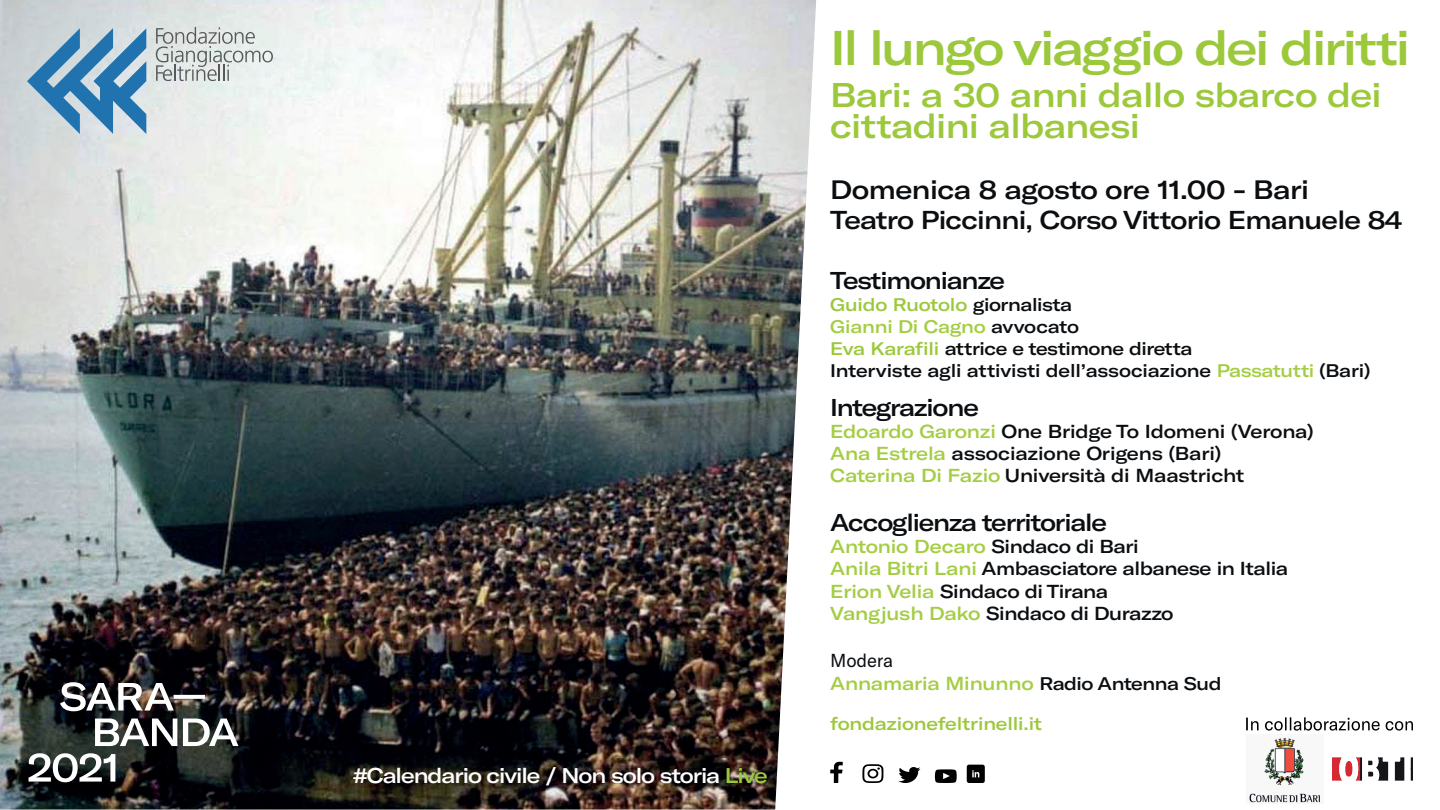
<style>
.page{position:relative;width:1440px;height:810px;background:#fff}
.page>*{position:absolute;margin:0;border:0;box-sizing:border-box;transform-origin:0 0}
.t1{font:500 expanded 48px "GT America";letter-spacing:-.05em;color:#9cc83b}
.t2{font:500 expanded 33.75px/31.3px "GT America";letter-spacing:-.02em;color:#9cc83b}
.t3{font:500 expanded 26.25px "GT America";letter-spacing:-.02em;color:#0b0e11}
.t4{font:500 expanded 25.5px "GT America";letter-spacing:-.03em;color:#0b0e11}
.t5{font:500 expanded 24px "GT America";letter-spacing:-.05em;color:#0b0e11}
.t6{font:500 expanded 21px "GT America";letter-spacing:-.05em;color:#fff}
.t7{font:500 expanded 18.52px/22.1px "GT America";letter-spacing:-.01em;color:#0b0e11}
.t8{font:500 expanded 18.52px/22.1px "GT America";letter-spacing:-.01em;color:#a4cd43}
.t9{font:500 expanded 18px/22.1px "GT America";letter-spacing:-.015em;color:#0b0e11}
.t10{font:500 expanded 18px "GT America";letter-spacing:-.01em;color:#9cc83b}
.s1{color:#9cc83b}
.s2{color:#a4cd43}
.s3{font-weight:400;font-stretch:normal;color:#0b0e11}
.s4{font-size:18px;color:#0b0e11}
</style>
<div class="page">
<img style="left:0;top:0;width:816px;height:810px">
<svg style="left:830px;top:762px;width:13px;height:21px"></svg>
<svg style="left:898px;top:767px;width:22px;height:16px"></svg>
<svg style="left:862px;top:764px;width:22px;height:19px"></svg>
<svg style="left:935px;top:769px;width:22px;height:14px"></svg>
<svg style="left:967px;top:765px;width:18px;height:18px"></svg>
<svg style="left:29px;top:753px;width:86px;height:29px"></svg>
<svg style="left:95px;top:719px;width:143px;height:27px"></svg>
<svg style="left:60px;top:682px;width:145px;height:29px"></svg>
<svg style="left:27px;top:28px;width:119px;height:106px;background:#81abc7"></svg>
<svg style="left:156px;top:27px;width:117px;height:54px;background:#cacfcd"></svg>
<img style="left:1333px;top:758px;width:80px;height:22px">
<img style="left:1249px;top:738px;width:71px;height:65px">
<svg style="left:1246px;top:717px;width:167px;height:14px"></svg>
<p class="t6" style="left:353px;top:763px;width:416px">#Calendario civile / Non solo storia <span class="s1">Live</span></p>
<h1 class="t1" style="left:830px;top:19px;width:581px">Il lungo viaggio dei diritti</h1>
<h2 class="t2" style="left:830px;top:79px;width:553px">Bari: a 30 anni dallo sbarco dei cittadini albanesi</h2>
<h3 class="t3" style="left:830px;top:173px;width:480px">Domenica 8 agosto ore 11.00 - Bari</h3>
<h3 class="t4" style="left:830px;top:204px;width:573px">Teatro Piccinni, Corso Vittorio Emanuele 84</h3>
<p class="t5" style="left:830px;top:266px;width:176px">Testimonianze</p>
<p class="t9" style="left:830px;top:293px;width:542px"><span class="s1">Guido Ruotolo</span> giornalista<br><span class="s2">Gianni Di Cagno</span> avvocato<br><span class="s1">Eva Karafili</span> attrice e testimone diretta<br>Interviste agli attivisti dell’associazione <span class="s2">Passatutti</span> (Bari)</p>
<p class="t5" style="left:830px;top:393px;width:150px">Integrazione</p>
<p class="t7" style="left:830px;top:421px;width:485px"><span class="s2">Edoardo Garonzi</span> One Bridge To Idomeni (Verona)<br><span class="s2">Ana Estrela</span> associazione Origens (Bari)<br><span class="s2">Caterina Di Fazio</span> Università di Maastricht</p>
<p class="t5" style="left:830px;top:508px;width:278px">Accoglienza territoriale</p>
<p class="t7" style="left:830px;top:536px;width:459px"><span class="s2">Antonio Decaro</span> Sindaco di Bari<br><span class="s2">Anila Bitri Lani</span> Ambasciatore albanese in Italia <span class="s2">Erion Velia</span> Sindaco di Tirana<br><span class="s2">Vangjush Dako</span> Sindaco di Durazzo</p>
<p class="t8" style="left:830px;top:650px;width:393px"><span class="s3">Modera<br></span>Annamaria Minunno <span class="s4">Radio Antenna Sud</span></p>
<p class="t10" style="left:830px;top:713px;width:214px">fondazionefeltrinelli.it</p>
</div>
